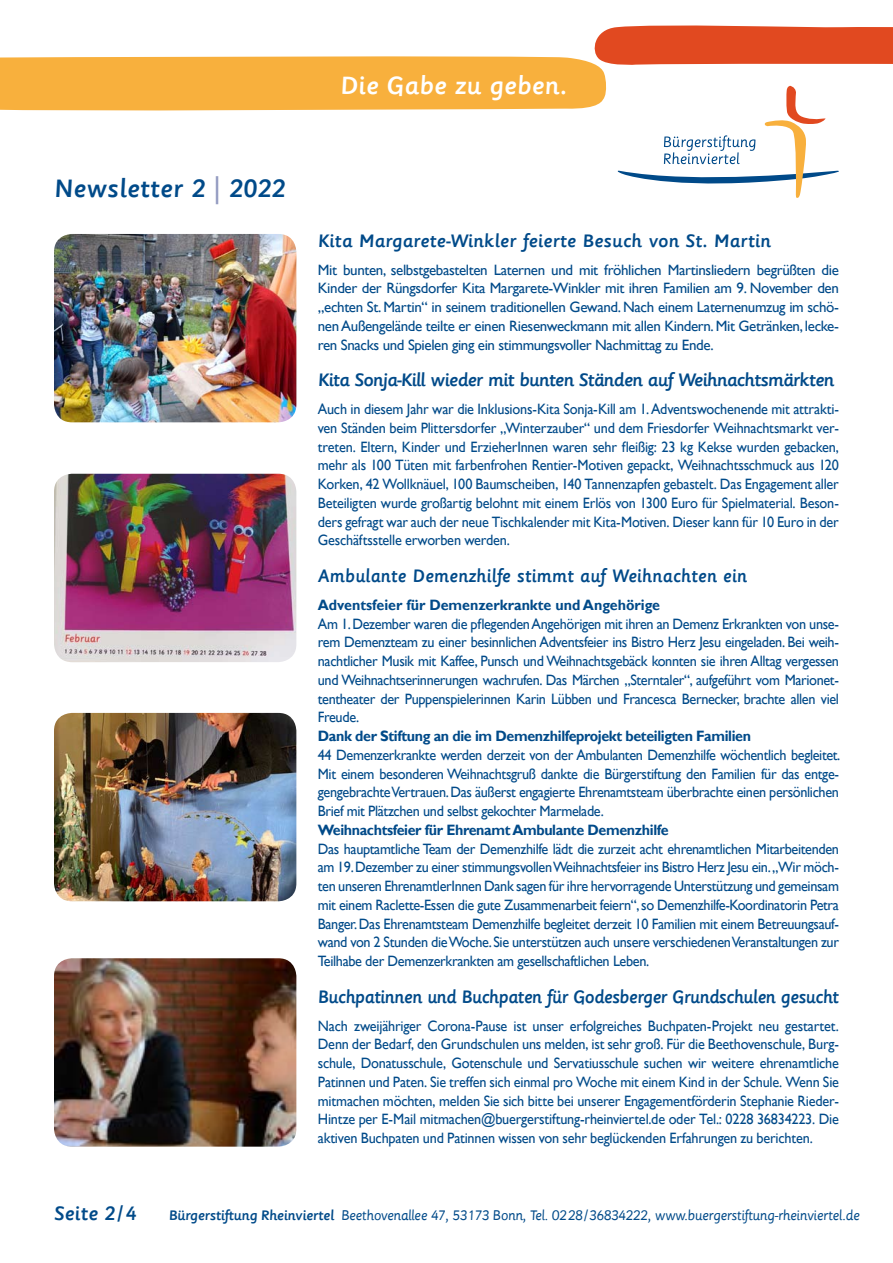
<style>
.page{position:relative;width:893px;height:1263px;background:#fff}
.page>*{position:absolute;margin:0;border:0;box-sizing:border-box;transform-origin:0 0}
.t1{font:500 27.15px "Sassoon Primary Com";letter-spacing:.005em;color:#004a89}
.t2{font:500 27px "Sassoon Primary Com";color:#fff}
.t3{font:500 21px "Sassoon Primary Com";letter-spacing:.005em;color:#004a89}
.t4{font:500 19.5px "Sassoon Primary Com";letter-spacing:-.035em;color:#004a89;scale:.95 1}
.t5{font:500 19.5px "Sassoon Primary Com";letter-spacing:-.035em;color:#004a89}
.t6{font:500 19.5px "Sassoon Primary Com";color:#004a89}
.t7{font:500 19.5px "Sassoon Primary Com";color:#004a89;scale:.95 1}
.t8{font:15px/18.8px "Gill Sans";letter-spacing:-.025em;color:#004a89;text-align:justify;scale:.95 1}
.t9{font:15px/18.8px "Gill Sans";letter-spacing:-.025em;color:#004a89;text-align:justify}
.t10{font:700 15px "Gill Sans";letter-spacing:-.025em;color:#004a89;scale:.95 1}
.t11{font:700 15px "Gill Sans";color:#004a89;scale:.95 1}
.t12{font:14.85px "Sassoon Primary Com";letter-spacing:-.025em;color:#004a89}
.s1{color:#929ac0}
.s2{font-weight:500}
</style>
<div class="page">
<svg style="left:0;top:25px;width:893px;height:173px"></svg>
<img style="left:54px;top:958px;width:242px;height:189px">
<img style="left:54px;top:234px;width:242px;height:188px">
<img style="left:54px;top:474px;width:242px;height:188px">
<img style="left:54px;top:713px;width:242px;height:188px">
<h1 class="t1" style="left:54px;top:173px;width:233px">Newsletter 2 <span class="s1">|</span> 2022</h1>
<h2 class="t2" style="left:340px;top:70px;width:228px">Die Gabe zu geben.</h2>
<h3 class="t6" style="left:318px;top:230px;width:455px">Kita Margarete-Winkler feierte Besuch von St. Martin</h3>
<p class="t9" style="left:318px;top:260px;width:523px">Mit bunten, selbstgebastelten Laternen und mit fröhlichen Martinsliedern begrüßten die Kinder der Rüngsdorfer Kita Margarete-Winkler mit ihren Familien am 9. November den „echten St. Martin“ in seinem traditionellen Gewand. Nach einem Laternenumzug im schö&shy;nen Außengelände teilte er einen Riesenweckmann mit allen Kindern. Mit Getränken, lecke&shy;ren Snacks und Spielen ging ein stimmungsvoller Nachmittag zu Ende.</p>
<h3 class="t5" style="left:318px;top:369px;width:518px">Kita Sonja-Kill wieder mit bunten Ständen auf Weihnachtsmärkten</h3>
<p class="t8" style="left:318px;top:400px;width:550px">Auch in diesem Jahr war die Inklusions-Kita Sonja-Kill am 1.Adventswochenende mit attrakti&shy;ven Ständen beim Plittersdorfer „Winterzauber“ und dem Friesdorfer Weihnachtsmarkt ver&shy;treten. Eltern, Kinder und ErzieherInnen waren sehr fleißig: 23 kg Kekse wurden gebacken, mehr als 100 Tüten mit farbenfrohen Rentier-Motiven gepackt, Weihnachtsschmuck aus 120<br>Korken, 42 Wollknäuel, 100 Baumscheiben, 140 Tannenzapfen gebastelt. Das Engagement aller Beteiligten wurde großartig belohnt mit einem Erlös von 1300 Euro für Spielmaterial. Beson&shy;ders gefragt war auch der neue Tischkalender mit Kita-Motiven. Dieser kann für 10 Euro in der Geschäftsstelle erworben werden.</p>
<h3 class="t7" style="left:318px;top:565px;width:453px">Ambulante Demenzhilfe stimmt auf Weihnachten ein</h3>
<p class="t11" style="left:318px;top:596px;width:362px">Adventsfeier für Demenzerkrankte und Angehörige</p>
<p class="t8" style="left:318px;top:614px;width:550px">Am 1. Dezember waren die pflegenden Angehörigen mit ihren an Demenz Erkrankten von unse&shy;rem Demenzteam zu einer besinnlichen Adventsfeier ins Bistro Herz Jesu eingeladen. Bei weih&shy;nachtlicher Musik mit Kaffee, Punsch und Weihnachtsgebäck konnten sie ihren Alltag vergessen und Weihnachtserinnerungen wachrufen. Das Märchen „Sterntaler“, aufgeführt vom Marionet&shy;tentheater der Puppenspielerinnen Karin Lübben und Francesca Bernecker, brachte allen viel Freude.</p>
<p class="t10" style="left:318px;top:727px;width:457px">Dank der Stiftung an die im Demenzhilfeprojekt beteiligten Familien</p>
<p class="t8" style="left:318px;top:746px;width:552px">44 Demenzerkrankte werden derzeit von der Ambulanten Demenzhilfe wöchentlich begleitet.<br>Mit einem besonderen Weihnachtsgruß dankte die Bürgerstiftung den Familien für das entge&shy;gengebrachte Vertrauen. Das äußerst engagierte Ehrenamtsteam überbrachte einen persönlichen Brief mit Plätzchen und selbst gekochter Marmelade.</p>
<p class="t10" style="left:318px;top:821px;width:371px">Weihnachtsfeier für Ehrenamt Ambulante Demenzhilfe</p>
<p class="t8" style="left:318px;top:839px;width:550px">Das hauptamtliche Team der Demenzhilfe lädt die zurzeit acht ehrenamtlichen Mitarbeitenden am 19. Dezember zu einer stimmungsvollen Weihnachtsfeier ins Bistro Herz Jesu ein. „Wir möch&shy;ten unseren EhrenamtlerInnen Dank sagen für ihre hervorragende Unterstützung und gemeinsam mit einem Raclette-Essen die gute Zusammenarbeit feiern“, so Demenzhilfe-Koordinatorin Petra Banger. Das Ehrenamtsteam Demenzhilfe begleitet derzeit 10 Familien mit einem Betreuungsauf&shy;wand von 2 Stunden die Woche. Sie unterstützen auch unsere verschiedenen Veranstaltungen zur Teilhabe der Demenzerkrankten am gesellschaftlichen Leben.</p>
<h3 class="t4" style="left:318px;top:986px;width:550px">Buchpatinnen und Buchpaten für Godesberger Grundschulen gesucht</h3>
<p class="t8" style="left:318px;top:1016px;width:550px">Nach zweijähriger Corona-Pause ist unser erfolgreiches Buchpaten-Projekt neu gestartet.<br>Denn der Bedarf, den Grundschulen uns melden, ist sehr groß. Für die Beethovenschule, Burg&shy;schule, Donatusschule, Gotenschule und Servatiusschule suchen wir weitere ehrenamtliche Patinnen und Paten. Sie treffen sich einmal pro Woche mit einem Kind in der Schule. Wenn Sie mitmachen möchten, melden Sie sich bitte bei unserer Engagementförderin Stephanie Rieder-Hintze per E-Mail mitmachen@buergerstiftung-rheinviertel.de oder Tel.: 0228 36834223. Die aktiven Buchpaten und Patinnen wissen von sehr beglückenden Erfahrungen zu berichten.</p>
<h3 class="t3" style="left:54px;top:1201px;width:84px">Seite 2/4</h3>
<p class="t12" style="left:169px;top:1206px;width:693px"><span class="s2">Bürgerstiftung Rheinviertel</span> Beethovenallee 47, 53173 Bonn, Tel. 0228/36834222, www.buergerstiftung-rheinviertel.de</p>
</div>
